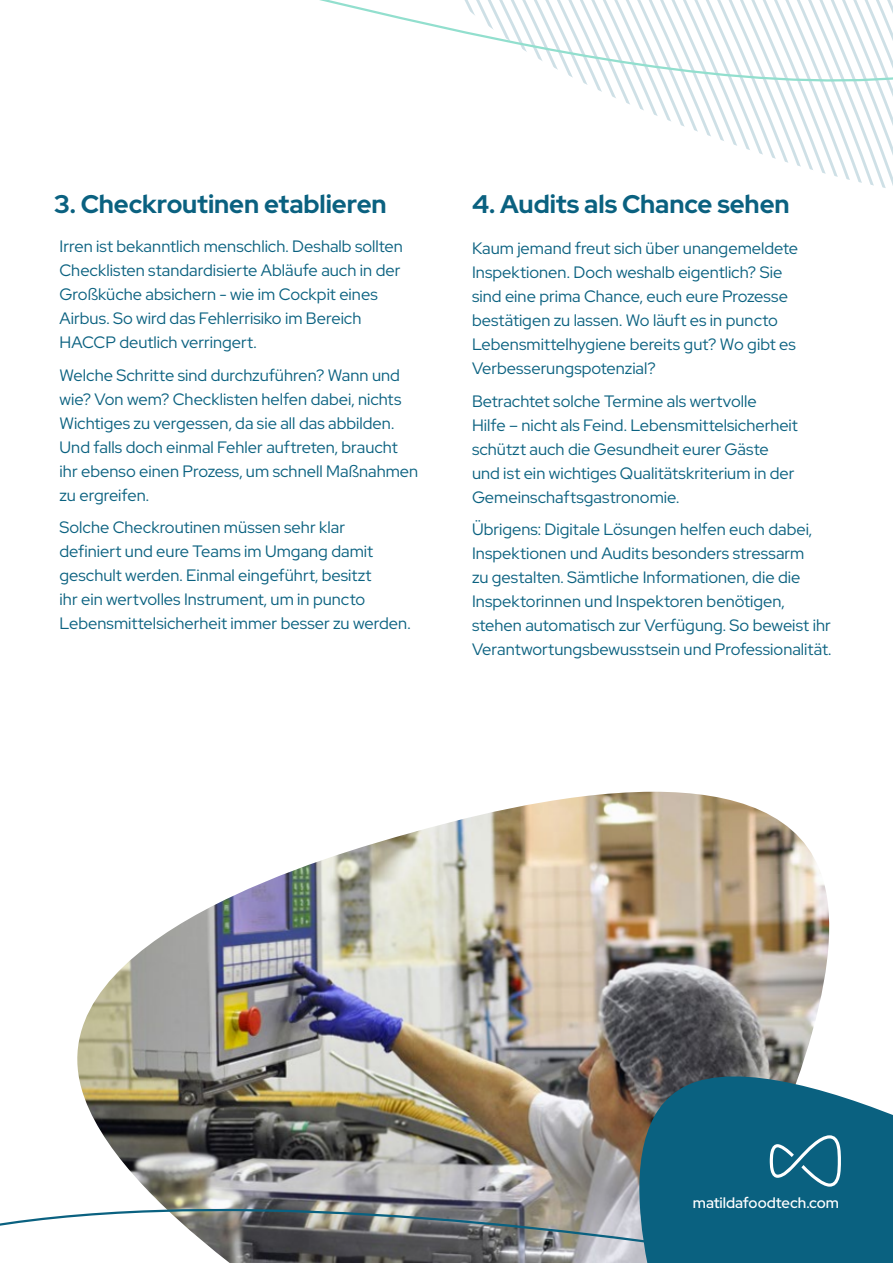
<style>
.page{position:relative;width:893px;height:1263px;background:#fff}
.page>*{position:absolute;margin:0;border:0;box-sizing:border-box;transform-origin:0 0}
.t1{font:700 25.5px "Red Hat Display";letter-spacing:-.005em;color:#0a6180}
.t2{font:16.5px/24px "Red Hat Display";color:#0a6180}
.t3{font:500 15px "Red Hat Display";color:#fff}
</style>
<div class="page">
<img style="left:77px;top:792px;width:753px;height:295px">
<img style="left:0;top:1087px;width:593px;height:176px">
<svg style="left:593px;top:1043px;width:300px;height:220px;background:#407385"></svg>
<svg style="left:770px;top:1135px;width:71px;height:52px;background:#367d97"></svg>
<svg style="left:319px;top:0;width:574px;height:188px"></svg>
<h1 class="t1" style="left:54px;top:187px;width:334px">3. Checkroutinen etablieren</h1>
<h1 class="t1" style="left:472px;top:187px;width:319px">4. Audits als Chance sehen</h1>
<p class="t2" style="left:60px;top:234px;width:345px">Irren ist bekanntlich menschlich. Deshalb sollten Checklisten standardisierte Abläufe auch in der Großküche absichern - wie im Cockpit eines Airbus. So wird das Fehlerrisiko im Bereich HACCP deutlich verringert.</p>
<p class="t2" style="left:60px;top:362px;width:360px">Welche Schritte sind durchzuführen? Wann und wie? Von wem? Checklisten helfen dabei, nichts Wichtiges zu vergessen, da sie all das abbilden.<br>Und falls doch einmal Fehler auftreten, braucht ihr ebenso einen Prozess, um schnell Maßnahmen zu ergreifen.</p>
<p class="t2" style="left:60px;top:515px;width:353px">Solche Checkroutinen müssen sehr klar definiert und eure Teams im Umgang damit geschult werden. Einmal eingeführt, besitzt<br>ihr ein wertvolles Instrument, um in puncto Lebensmittelsicherheit immer besser zu werden.</p>
<p class="t2" style="left:472px;top:236px;width:328px">Kaum jemand freut sich über unangemeldete Inspektionen. Doch weshalb eigentlich? Sie sind eine prima Chance, euch eure Prozesse bestätigen zu lassen. Wo läuft es in puncto Lebensmittelhygiene bereits gut? Wo gibt es Verbesserungspotenzial?</p>
<p class="t2" style="left:472px;top:388px;width:327px">Betrachtet solche Termine als wertvolle<br>Hilfe – nicht als Feind. Lebensmittelsicherheit schützt auch die Gesundheit eurer Gäste und ist ein wichtiges Qualitätskriterium in der Gemeinschaftsgastronomie.</p>
<p class="t2" style="left:472px;top:517px;width:361px">Übrigens: Digitale Lösungen helfen euch dabei, Inspektionen und Audits besonders stressarm<br>zu gestalten. Sämtliche Informationen, die die Inspektorinnen und Inspektoren benötigen, stehen automatisch zur Verfügung. So beweist ihr Verantwortungsbewusstsein und Professionalität.</p>
<p class="t3" style="left:693px;top:1192px;width:148px">matildafoodtech.com</p>
</div>
